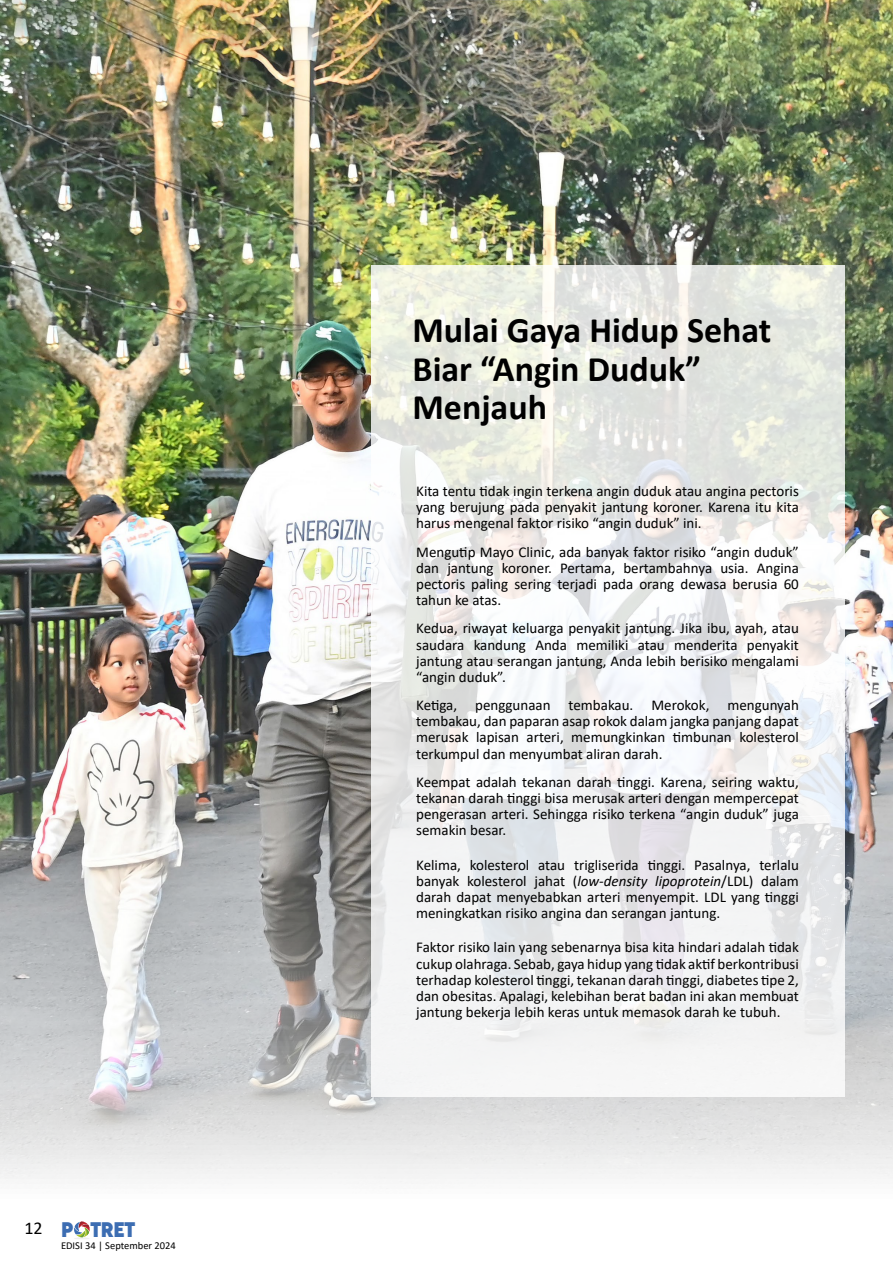
<style>
.page{position:relative;width:893px;height:1263px;background:#fff}
.page>*{position:absolute;margin:0;border:0;box-sizing:border-box;transform-origin:0 0}
.t1{font:700 36px/38.8px "Calibri";color:#000}
.t2{font:800 21px "Acre";color:#3c6db2}
.t3{font:18px "Calibri";color:#000}
.t4{font:15px/16.2px "Calibri";color:#000;text-align:justify}
.t5{font:10.5px "Calibri";color:#000}
.s1{font-style:italic}
</style>
<div class="page">
<img style="left:0;top:0;width:893px;height:1239px">
<svg style="left:371px;top:266px;width:473px;height:831px"></svg>
<p class="t3" style="left:24px;top:1215px;width:20px">12</p>
<h2 class="t2" style="left:61px;top:1215px;width:76px">P TRET</h2>
<p class="t5" style="left:61px;top:1238px;width:116px">EDISI 34 | September 2024</p>
<h1 class="t1" style="left:412px;top:310px;width:360px">Mulai Gaya Hidup Sehat<br>Biar “Angin Duduk”<br>Menjauh</h1>
<p class="t4" style="left:416px;top:483px;width:384px">Kita tentu tidak ingin terkena angin duduk atau angina pectoris yang berujung pada penyakit jantung koroner. Karena itu kita harus mengenal faktor risiko “angin duduk” ini.</p>
<p class="t4" style="left:416px;top:543px;width:384px">Mengutip Mayo Clinic, ada banyak faktor risiko “angin duduk” dan jantung koroner. Pertama, bertambahnya usia. Angina pectoris paling sering terjadi pada orang dewasa berusia 60 tahun ke atas.</p>
<p class="t4" style="left:416px;top:620px;width:384px">Kedua, riwayat keluarga penyakit jantung. Jika ibu, ayah, atau saudara kandung Anda memiliki atau menderita penyakit jantung atau serangan jantung, Anda lebih berisiko mengalami “angin duduk”.</p>
<p class="t4" style="left:416px;top:697px;width:384px">Ketiga, penggunaan tembakau. Merokok, mengunyah tembakau, dan paparan asap rokok dalam jangka panjang dapat merusak lapisan arteri, memungkinkan timbunan kolesterol terkumpul dan menyumbat aliran darah.</p>
<p class="t4" style="left:416px;top:773px;width:384px">Keempat adalah tekanan darah tinggi. Karena, seiring waktu, tekanan darah tinggi bisa merusak arteri dengan mempercepat pengerasan arteri. Sehingga risiko terkena “angin duduk” juga semakin besar.</p>
<p class="t4" style="left:416px;top:856px;width:384px">Kelima, kolesterol atau trigliserida tinggi. Pasalnya, terlalu banyak kolesterol jahat (<span class="s1">low-density lipoprotein</span>/LDL) dalam darah dapat menyebabkan arteri menyempit. LDL yang tinggi meningkatkan risiko angina dan serangan jantung.</p>
<p class="t4" style="left:416px;top:939px;width:384px">Faktor risiko lain yang sebenarnya bisa kita hindari adalah tidak cukup olahraga. Sebab, gaya hidup yang tidak aktif berkontribusi terhadap kolesterol tinggi, tekanan darah tinggi, diabetes tipe 2, dan obesitas. Apalagi, kelebihan berat badan ini akan membuat jantung bekerja lebih keras untuk memasok darah ke tubuh.</p>
</div>
